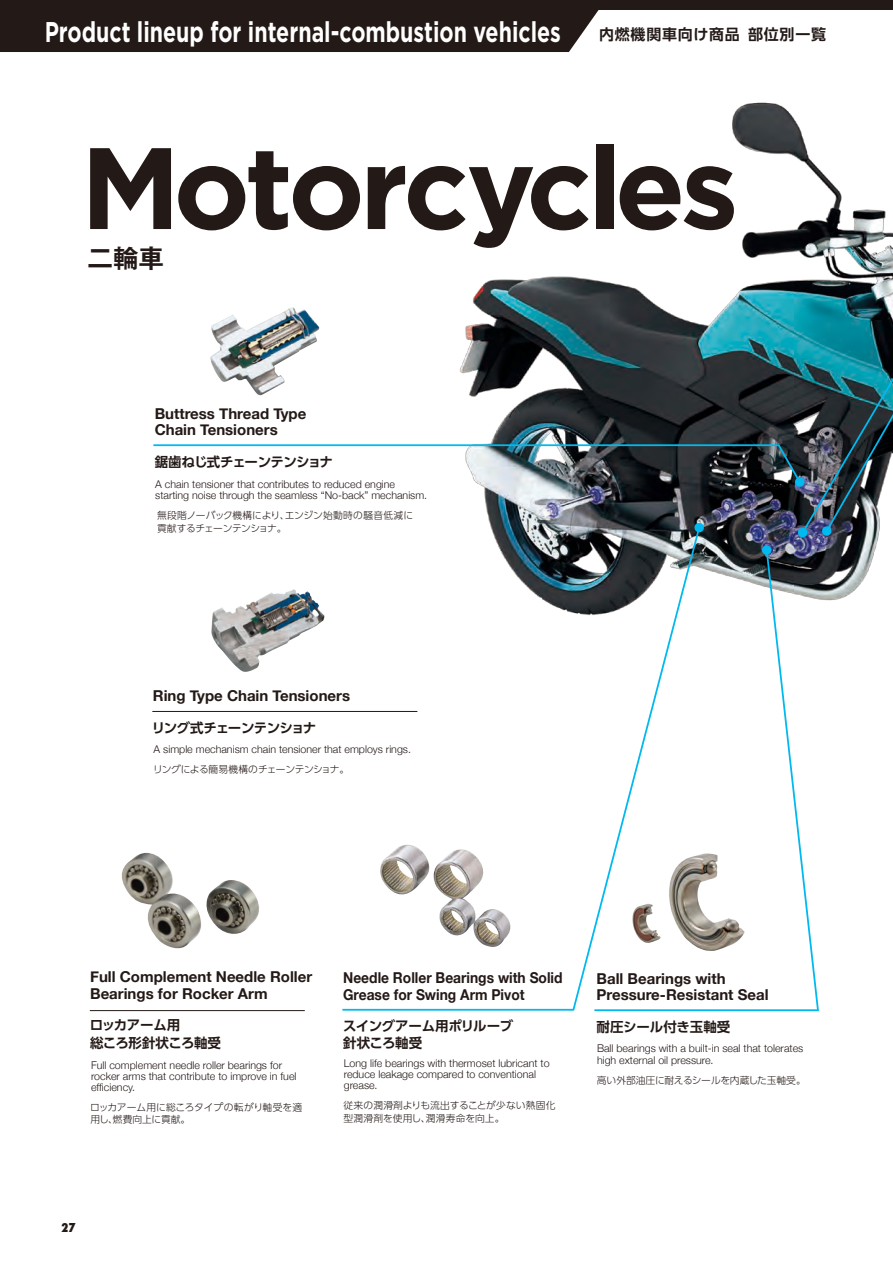
<style>
.page{position:relative;width:893px;height:1263px;background:#fff}
.page>*{position:absolute;margin:0;border:0;box-sizing:border-box;transform-origin:0 0}
.t1{font:700 115.5px "Gotham";letter-spacing:-.045em;color:#231916}
.t2{font:700 28.5px "Gotham";color:#fff;scale:.75 1}
.t3{font:700 25.5px "Gothic MB101 Pro De";color:#231916}
.t4{font:700 15px/16.5px "Helvetica Neue";color:#231916}
.t5{font:700 15px/16.5px "Helvetica Neue";color:#231916;scale:.92 1}
.t6{font:700 15px "UD Shin Go Pro De";letter-spacing:.05em;color:#231916}
.t7{font:700 13.5px/17.2px "UD Shin Go Pro De";letter-spacing:-.025em;color:#231916}
.t8{font:700 13.5px "UD Shin Go Pro De";letter-spacing:-.05em;color:#231916}
.t9{font:700 13.5px "UD Shin Go Pro De";color:#231916}
.t10{font:800 condensed 12px "Futura";color:#231916}
.t11{font:300 10.65px/11.2px "Helvetica Neue";color:#231916}
.t12{font:300 9.75px/12.8px "UD Shin Go Pro";letter-spacing:-.005em;color:#231916}
.t13{font:300 9.75px/12.8px "UD Shin Go Pro";letter-spacing:.02em;color:#231916}
.t14{font:300 9.75px "UD Shin Go Pro";letter-spacing:-.045em;color:#231916}
</style>
<div class="page">
<img style="left:324px;top:102px;width:555px;height:516px">
<svg style="left:341px;top:538px;width:360px;height:473px"></svg>
<svg style="left:153px;top:117px;width:740px;height:421px"></svg>
<svg style="left:593px;top:548px;width:227px;height:464px"></svg>
<div style="left:762px;top:545px;width:10px;height:10px;background:#00b9ef;border-radius:50%"></div>
<img style="left:121px;top:853px;width:138px;height:96px">
<img style="left:374px;top:845px;width:141px;height:103px">
<hr style="left:90px;top:1010px;width:215px;height:1px;background:#231916">
<img style="left:211px;top:589px;width:113px;height:83px">
<hr style="left:152px;top:711px;width:265px;height:1px;background:#231916">
<div style="left:0;top:9px;width:606px;height:43px;background:#231916"></div>
<div style="left:0;top:0;width:893px;height:9px;background:#231916"></div>
<h2 class="t2" style="left:45px;top:13px;width:690px">Product lineup for internal-combustion vehicles</h2>
<h3 class="t6" style="left:599px;top:22px;width:229px">内燃機関車向け商品部位別一覧</h3>
<h1 class="t1" style="left:80px;top:112px;width:660px">Motorcycles</h1>
<h3 class="t3" style="left:88px;top:237px;width:78px">二輪車</h3>
<h3 class="t4" style="left:155px;top:405px;width:153px">Buttress Thread Type<br>Chain Tensioners</h3>
<p class="t8" style="left:155px;top:451px;width:180px">鋸歯ねじ式チェーンテンショナ</p>
<p class="t11" style="left:155px;top:478px;width:274px">A chain tensioner that contributes to reduced engine starting noise through the seamless “No-back” mechanism.</p>
<p class="t12" style="left:157px;top:509px;width:258px">無段階ノーバック機構により、エンジン始動時の騒音低減に貢献するチェーンテンショナ。</p>
<h3 class="t4" style="left:153px;top:687px;width:199px">Ring Type Chain Tensioners</h3>
<p class="t8" style="left:152px;top:716px;width:166px">リング式チェーンテンショナ</p>
<p class="t14" style="left:153px;top:762px;width:198px">リングによる簡易機構のチェーンテンショナ。</p>
<p class="t11" style="left:154px;top:743px;width:259px">A simple mechanism chain tensioner that employs rings.</p>
<h3 class="t4" style="left:90px;top:968px;width:224px">Full Complement Needle Roller<br>Bearings for Rocker Arm</h3>
<p class="t7" style="left:90px;top:1016px;width:133px">ロッカアーム用<br>総ころ形針状ころ軸受</p>
<p class="t11" style="left:91px;top:1059px;width:207px">Full complement needle roller bearings for rocker arms that contribute to improve in fuel efficiency.</p>
<h3 class="t5" style="left:343px;top:969px;width:240px">Needle Roller Bearings with Solid<br>Grease for Swing Arm Pivot</h3>
<p class="t7" style="left:343px;top:1017px;width:172px">スイングアーム用ポリルーブ針状ころ軸受</p>
<p class="t11" style="left:344px;top:1057px;width:207px">Long life bearings with thermoset lubricant to reduce leakage compared to conventional grease.</p>
<h3 class="t4" style="left:597px;top:970px;width:173px">Ball Bearings with<br>Pressure-Resistant Seal</h3>
<p class="t9" style="left:597px;top:1015px;width:135px">耐圧シール付き玉軸受</p>
<p class="t11" style="left:597px;top:1043px;width:208px">Ball bearings with a built-in seal that tolerates high external oil pressure.</p>
<p class="t12" style="left:597px;top:1073px;width:210px">高い外部油圧に耐えるシールを内蔵した玉軸受。</p>
<p class="t12" style="left:90px;top:1100px;width:214px">ロッカアーム用に総ころタイプの転がり軸受を適用し、燃費向上に貢献。</p>
<p class="t13" style="left:344px;top:1098px;width:213px">従来の潤滑剤よりも流出することが少ない熱固化型潤滑剤を使用し、潤滑寿命を向上。</p>
<p class="t10" style="left:61px;top:1219px;width:16px">27</p>
</div>
